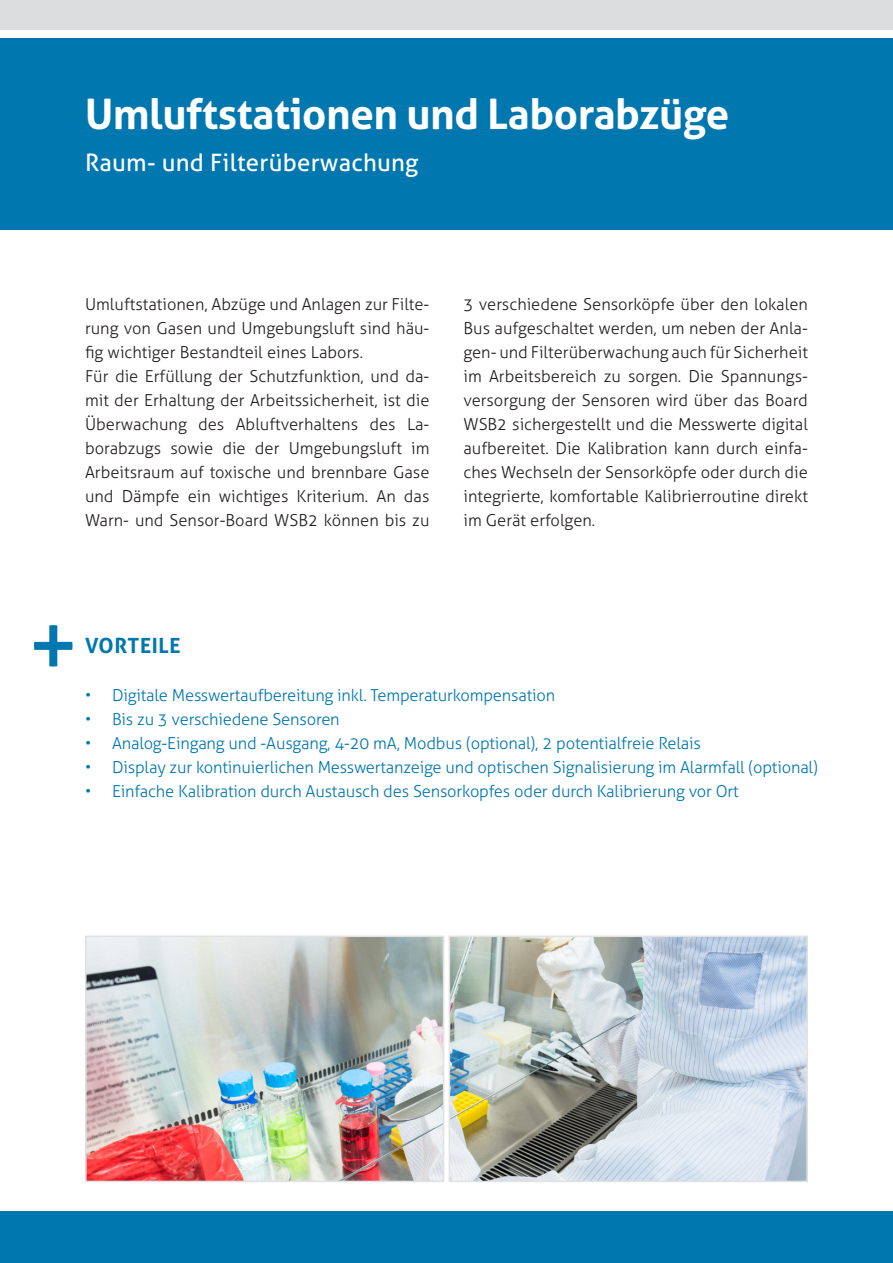
<style>
.page{position:relative;width:893px;height:1263px;background:#fff}
.page>*{position:absolute;margin:0;border:0;box-sizing:border-box;transform-origin:0 0}
.t1{font:700 42px "Aller";letter-spacing:-.01em;color:#fff}
.t2{font:24px "Aller";letter-spacing:.01em;color:#fff}
.t3{font:700 21px "Aller";letter-spacing:.03em;color:#0077af}
.t4{font:300 16.5px/24px "Aller";color:#231f20;text-align:justify}
.t5{font:300 16.5px "Aller";letter-spacing:-.01em;color:#0077af}
</style>
<div class="page">
<div style="left:0;top:1212px;width:893px;height:51px;background:#0077af"></div>
<div style="left:0;top:38px;width:893px;height:192px;background:#0077af"></div>
<div style="left:0;top:0;width:893px;height:30px;background:#dcdddf"></div>
<img style="left:88px;top:938px;width:353px;height:241px">
<div style="left:85px;top:935px;width:359px;height:247px;border:2px solid #e1e2e4"></div>
<img style="left:452px;top:938px;width:353px;height:241px">
<div style="left:449px;top:935px;width:359px;height:247px;border:2px solid #e1e2e4"></div>
<svg style="left:34px;top:625px;width:39px;height:41px"></svg>
<p class="t1" style="left:85px;top:88px;width:646px">Umluftstationen und Laborabzüge</p>
<p class="t2" style="left:85px;top:148px;width:335px">Raum- und Filterüberwachung</p>
<p class="t4" style="left:85px;top:292px;width:346px">Umluftstationen, Abzüge und Anlagen zur Filte&shy;rung von Gasen und Umgebungsluft sind häu&shy;fig wichtiger Bestandteil eines Labors.</p>
<p class="t4" style="left:85px;top:364px;width:346px">Für die Erfüllung der Schutzfunktion, und da&shy;mit der Erhaltung der Arbeitssicherheit, ist die Überwachung des Abluftverhaltens des La&shy;borabzugs sowie die der Umgebungsluft im Arbeitsraum auf toxische und brennbare Gase und Dämpfe ein wichtiges Kriterium. An das Warn- und Sensor-Board WSB2 können bis zu</p>
<p class="t4" style="left:463px;top:292px;width:346px">3 verschiedene Sensorköpfe über den lokalen Bus aufgeschaltet werden, um neben der Anla&shy;gen- und Filterüberwachung auch für Sicherheit im Arbeitsbereich zu sorgen. Die Spannungs&shy;versorgung der Sensoren wird über das Board WSB2 sichergestellt und die Messwerte digital aufbereitet. Die Kalibration kann durch einfa&shy;ches Wechseln der Sensorköpfe oder durch die integrierte, komfortable Kalibrierroutine direkt im Gerät erfolgen.</p>
<p class="t3" style="left:85px;top:633px;width:97px">VORTEILE</p>
<p class="t5" style="left:85px;top:685px;width:472px">• Digitale Messwertaufbereitung inkl. Temperaturkompensation</p>
<p class="t5" style="left:85px;top:709px;width:256px">• Bis zu 3 verschiedene Sensoren</p>
<p class="t5" style="left:85px;top:733px;width:617px">• Analog-Eingang und -Ausgang, 4-20 mA, Modbus (optional), 2 potentialfreie Relais</p>
<p class="t5" style="left:85px;top:757px;width:734px">• Display zur kontinuierlichen Messwertanzeige und optischen Signalisierung im Alarmfall (optional)</p>
<p class="t5" style="left:85px;top:781px;width:655px">• Einfache Kalibration durch Austausch des Sensorkopfes oder durch Kalibrierung vor Ort</p>
</div>
